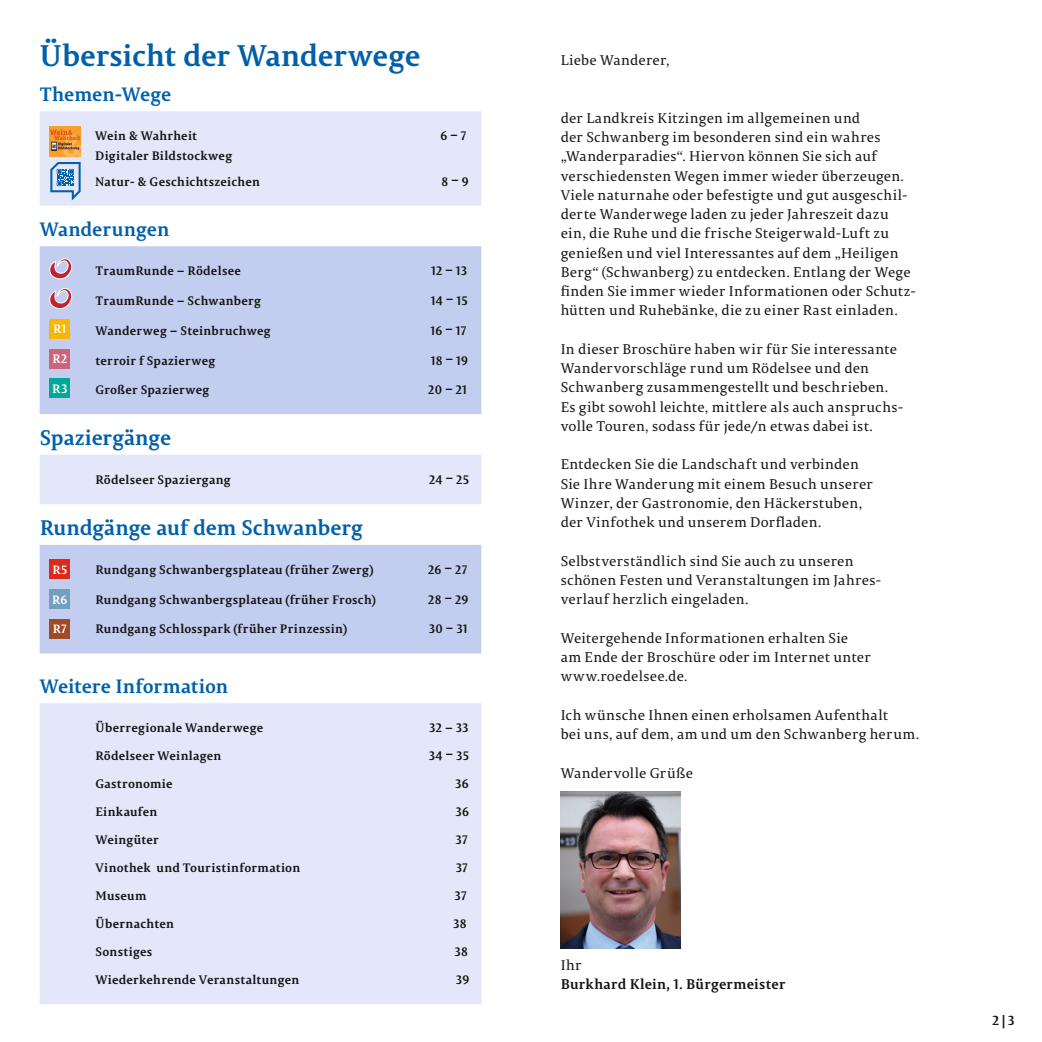
<style>
.page{position:relative;width:1042px;height:1042px;background:#fff}
.page>*{position:absolute;margin:0;border:0;box-sizing:border-box;transform-origin:0 0}
.t1{font:700 29.75px "Permian Serif Typeface";letter-spacing:-.01em;color:#0060aa}
.t2{font:700 21px "Permian Serif Typeface";letter-spacing:-.005em;color:#0060aa}
.t3{font:700 19.25px "Permian Serif Typeface";letter-spacing:-.005em;color:#0060aa}
.t4{font:14px/19.2px "Permian Serif Typeface";letter-spacing:.015em;color:#131413}
.t5{font:700 14px "Permian Serif Typeface";letter-spacing:.015em;color:#131413}
.t6{font:700 13.12px "Permian Serif Typeface";color:#131413}
.t7{font:700 12.25px/26.2px "Permian Serif Typeface";letter-spacing:.02em;color:#131413}
.t8{font:700 12.25px "Permian Serif Typeface";color:#fff}
.t9{font:700 12.08px "Permian Serif Typeface";color:#fff}
.t10{font:700 11.9px "Permian Serif Typeface";color:#fff}
</style>
<div class="page">
<img style="left:561px;top:792px;width:119px;height:156px">
<div style="left:40px;top:246px;width:441px;height:168px;background:#c3cdef"></div>
<svg style="left:45px;top:257px;width:27px;height:23px"></svg>
<svg style="left:45px;top:287px;width:27px;height:23px"></svg>
<div style="left:50px;top:319px;width:20px;height:19px;background:#f8b600"></div>
<div style="left:50px;top:349px;width:20px;height:19px;background:#ce637c"></div>
<div style="left:50px;top:379px;width:20px;height:19px;background:#00a99a"></div>
<div style="left:40px;top:545px;width:441px;height:108px;background:#c3cdef"></div>
<div style="left:50px;top:560px;width:20px;height:19px;background:#db2a1b"></div>
<div style="left:50px;top:589px;width:20px;height:20px;background:#739fbf"></div>
<div style="left:50px;top:619px;width:20px;height:19px;background:#a04b25"></div>
<div style="left:40px;top:703px;width:441px;height:301px;background:#e3e7f9"></div>
<div style="left:40px;top:455px;width:441px;height:49px;background:#e3e7f9"></div>
<div style="left:40px;top:111px;width:441px;height:95px;background:#e3e7f9"></div>
<h1 class="t1" style="left:40px;top:30px;width:382px">Übersicht der Wanderwege</h1>
<h3 class="t3" style="left:40px;top:78px;width:133px">Themen-Wege</h3>
<p class="t7" style="left:95px;top:122px;width:103px">Wein &amp; Wahrheit</p>
<p class="t7" style="left:440px;top:122px;width:28px">6 – 7</p>
<p class="t7" style="left:95px;top:141px;width:166px">Digitaler Bildstockweg<br>Natur- &amp; Geschichtszeichen</p>
<p class="t7" style="left:441px;top:168px;width:29px">8 – 9</p>
<h3 class="t3" style="left:40px;top:213px;width:131px">Wanderungen</h3>
<p class="t8" style="left:53px;top:319px;width:15px">R1</p>
<p class="t8" style="left:52px;top:348px;width:16px">R2</p>
<p class="t8" style="left:52px;top:378px;width:17px">R3</p>
<p class="t7" style="left:95px;top:257px;width:147px">TraumRunde – Rödelsee</p>
<p class="t7" style="left:431px;top:257px;width:38px">12 – 13</p>
<p class="t7" style="left:95px;top:287px;width:167px">TraumRunde – Schwanberg</p>
<p class="t7" style="left:431px;top:287px;width:38px">14 – 15</p>
<p class="t7" style="left:95px;top:317px;width:177px">Wanderweg – Steinbruchweg</p>
<p class="t7" style="left:430px;top:317px;width:37px">16 – 17</p>
<p class="t7" style="left:95px;top:346px;width:121px">terroir f Spazierweg</p>
<p class="t7" style="left:431px;top:346px;width:39px">18 – 19</p>
<p class="t7" style="left:95px;top:376px;width:115px">Großer Spazierweg</p>
<p class="t7" style="left:428px;top:376px;width:40px">20 – 21</p>
<h2 class="t2" style="left:40px;top:420px;width:133px">Spaziergänge</h2>
<p class="t7" style="left:95px;top:466px;width:137px">Rödelseer Spaziergang</p>
<p class="t7" style="left:429px;top:466px;width:42px">24 – 25</p>
<h2 class="t2" style="left:40px;top:510px;width:325px">Rundgänge auf dem Schwanberg</h2>
<p class="t9" style="left:52px;top:559px;width:16px">R5</p>
<p class="t9" style="left:52px;top:589px;width:17px">R6</p>
<p class="t10" style="left:53px;top:619px;width:15px">R7</p>
<p class="t7" style="left:95px;top:556px;width:279px">Rundgang Schwanbergsplateau (früher Zwerg)</p>
<p class="t7" style="left:428px;top:556px;width:40px">26 – 27</p>
<p class="t7" style="left:95px;top:585px;width:282px">Rundgang Schwanbergsplateau (früher Frosch)</p>
<p class="t7" style="left:428px;top:585px;width:42px">28 – 29</p>
<p class="t7" style="left:95px;top:615px;width:253px">Rundgang Schlosspark (früher Prinzessin)</p>
<p class="t7" style="left:429px;top:615px;width:41px">30 – 31</p>
<h3 class="t3" style="left:40px;top:670px;width:190px">Weitere Information</h3>
<p class="t7" style="left:95px;top:714px;width:169px">Überregionale Wanderwege</p>
<p class="t7" style="left:429px;top:714px;width:41px">32 – 33</p>
<p class="t7" style="left:95px;top:742px;width:127px">Rödelseer Weinlagen</p>
<p class="t7" style="left:429px;top:742px;width:42px">34 – 35</p>
<p class="t7" style="left:95px;top:770px;width:79px">Gastronomie</p>
<p class="t7" style="left:455px;top:770px;width:15px">36</p>
<p class="t7" style="left:95px;top:798px;width:63px">Einkaufen</p>
<p class="t7" style="left:455px;top:798px;width:15px">36</p>
<p class="t7" style="left:95px;top:826px;width:65px">Weingüter</p>
<p class="t7" style="left:455px;top:826px;width:14px">37</p>
<p class="t7" style="left:95px;top:854px;width:206px">Vinothek und Touristinformation</p>
<p class="t7" style="left:456px;top:854px;width:14px">37</p>
<p class="t7" style="left:95px;top:882px;width:52px">Museum</p>
<p class="t7" style="left:454px;top:882px;width:14px">37</p>
<p class="t7" style="left:95px;top:910px;width:80px">Übernachten</p>
<p class="t7" style="left:453px;top:910px;width:15px">38</p>
<p class="t7" style="left:95px;top:938px;width:58px">Sonstiges</p>
<p class="t7" style="left:454px;top:938px;width:15px">38</p>
<p class="t7" style="left:95px;top:966px;width:205px">Wiederkehrende Veranstaltungen</p>
<p class="t7" style="left:456px;top:966px;width:15px">39</p>
<p class="t4" style="left:561px;top:50px;width:110px">Liebe Wanderer,</p>
<p class="t4" style="left:561px;top:107px;width:357px">der Landkreis Kitzingen im allgemeinen und<br>der Schwanberg im besonderen sind ein wahres „Wanderparadies“. Hiervon können Sie sich auf verschiedensten Wegen immer wieder überzeugen.<br>Viele naturnahe oder befestigte und gut ausgeschil&shy;derte Wanderwege laden zu jeder Jahreszeit dazu ein, die Ruhe und die frische Steigerwald-Luft zu genießen und viel Interessantes auf dem „Heiligen Berg“ (Schwanberg) zu entdecken. Entlang der Wege finden Sie immer wieder Informationen oder Schutz&shy;hütten und Ruhebänke, die zu einer Rast einladen.</p>
<p class="t4" style="left:561px;top:338px;width:344px">In dieser Broschüre haben wir für Sie interessante Wandervorschläge rund um Rödelsee und den Schwanberg zusammengestellt und beschrieben.<br>Es gibt sowohl leichte, mittlere als auch anspruchs&shy;volle Touren, sodass für jede/n etwas dabei ist.</p>
<p class="t4" style="left:561px;top:454px;width:314px">Entdecken Sie die Landschaft und verbinden Sie Ihre Wanderung mit einem Besuch unserer Winzer, der Gastronomie, den Häckerstuben, der Vinfothek und unserem Dorfladen.</p>
<p class="t4" style="left:561px;top:550px;width:322px">Selbstverständlich sind Sie auch zu unseren schönen Festen und Veranstaltungen im Jahres&shy;verlauf herzlich eingeladen.</p>
<p class="t4" style="left:561px;top:627px;width:312px">Weitergehende Informationen erhalten Sie am Ende der Broschüre oder im Internet unter www.roedelsee.de.</p>
<p class="t4" style="left:561px;top:704px;width:360px">Ich wünsche Ihnen einen erholsamen Aufenthalt<br>bei uns, auf dem, am und um den Schwanberg herum.</p>
<p class="t4" style="left:561px;top:762px;width:134px">Wandervolle Grüße</p>
<p class="t4" style="left:561px;top:954px;width:23px">Ihr</p>
<p class="t5" style="left:561px;top:972px;width:226px">Burkhard Klein, 1. Bürgermeister</p>
<p class="t6" style="left:992px;top:1009px;width:24px">2 | 3</p>
</div>
